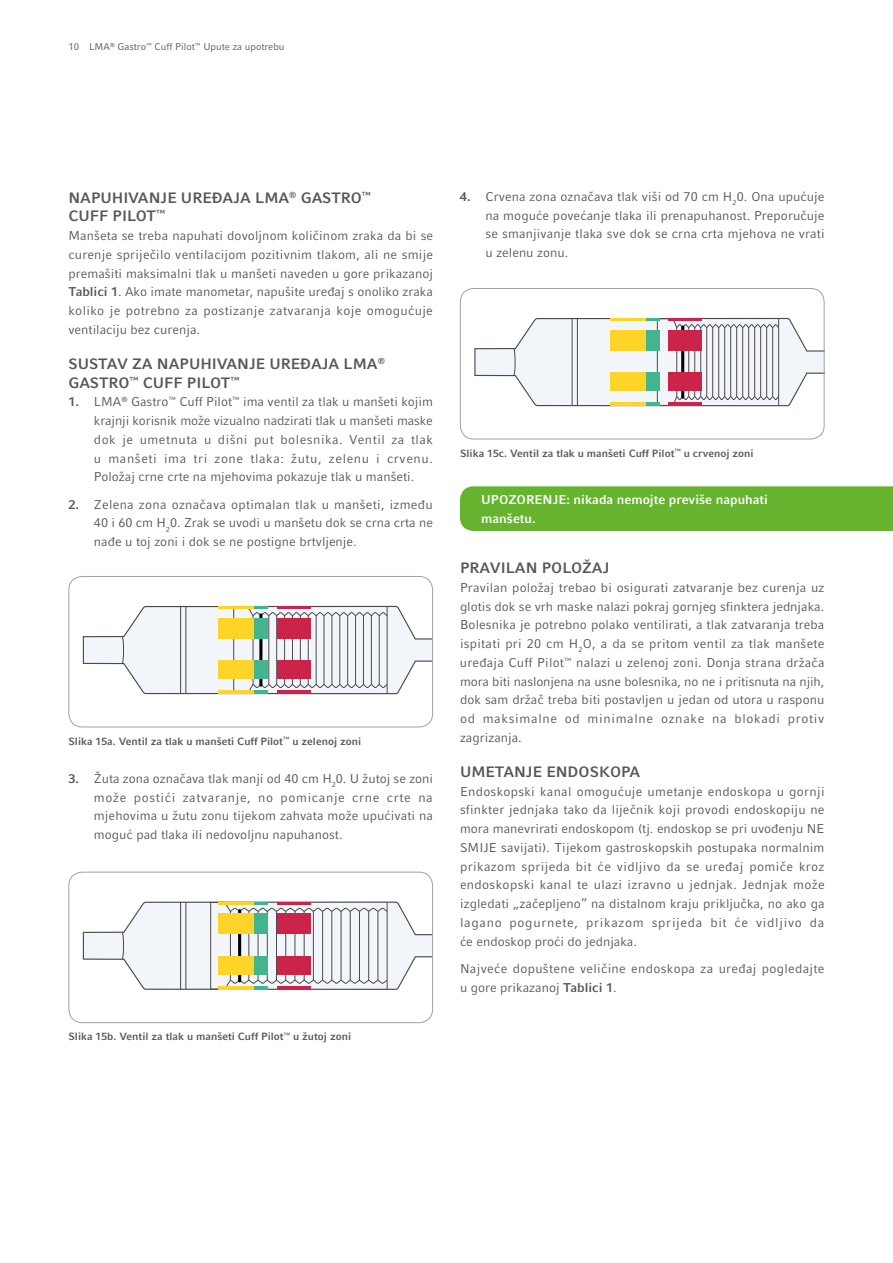
<style>
.page{position:relative;width:893px;height:1263px;background:#fff}
.page>*{position:absolute;margin:0;border:0;box-sizing:border-box;transform-origin:0 0}
.t1{font:700 15px/18.8px "Compatil Fact LT Pro";color:#575756}
.t2{font:12.75px/18.8px "Compatil Fact LT Pro";letter-spacing:.005em;color:#575756;text-align:justify}
.t3{font:12.75px/18.8px "Compatil Fact LT Pro";letter-spacing:.025em;color:#575756}
.t4{font:700 12.75px/18.8px "Compatil Fact LT Pro";color:#fff}
.t5{font:700 10.5px "Compatil Fact LT Pro";color:#575756}
.t6{font:9.75px "Compatil Fact LT Pro";color:#575756}
.s1{font-weight:700}
</style>
<div class="page">
<svg style="left:83px;top:606px;width:348px;height:88px"></svg>
<hr style="left:387px;top:606px;width:1px;height:88px;background:#4a4a49">
<hr style="left:180px;top:606px;width:1px;height:87px;background:#4a4a49">
<hr style="left:185px;top:606px;width:1px;height:87px;background:#4a4a49">
<hr style="left:277px;top:690px;width:34px;height:4px;background:#cb2349">
<div style="left:277px;top:660px;width:34px;height:19px;background:#cb2349"></div>
<div style="left:277px;top:618px;width:34px;height:20px;background:#cb2349"></div>
<hr style="left:277px;top:606px;width:34px;height:3px;background:#cb2349">
<hr style="left:254px;top:690px;width:14px;height:4px;background:#42b48e">
<div style="left:254px;top:660px;width:14px;height:19px;background:#42b48e"></div>
<div style="left:254px;top:618px;width:14px;height:20px;background:#42b48e"></div>
<hr style="left:254px;top:606px;width:14px;height:3px;background:#42b48e">
<hr style="left:219px;top:690px;width:35px;height:4px;background:#ffd429">
<div style="left:219px;top:660px;width:35px;height:19px;background:#ffd429"></div>
<div style="left:219px;top:618px;width:35px;height:20px;background:#ffd429"></div>
<hr style="left:219px;top:606px;width:35px;height:3px;background:#ffd429">
<div style="left:68px;top:576px;width:365px;height:151px;border:1px solid #a1a1a1;border-radius:14px"></div>
<svg style="left:474px;top:318px;width:348px;height:88px"></svg>
<hr style="left:778px;top:318px;width:1px;height:88px;background:#4a4a49">
<hr style="left:572px;top:318px;width:1px;height:88px;background:#4a4a49">
<hr style="left:577px;top:318px;width:1px;height:88px;background:#4a4a49">
<hr style="left:668px;top:402px;width:34px;height:4px;background:#cb2349">
<div style="left:668px;top:372px;width:34px;height:19px;background:#cb2349"></div>
<div style="left:668px;top:330px;width:34px;height:20px;background:#cb2349"></div>
<hr style="left:668px;top:318px;width:34px;height:3px;background:#cb2349">
<hr style="left:645px;top:402px;width:15px;height:4px;background:#42b48e">
<div style="left:645px;top:372px;width:15px;height:19px;background:#42b48e"></div>
<div style="left:645px;top:330px;width:15px;height:20px;background:#42b48e"></div>
<hr style="left:645px;top:318px;width:15px;height:3px;background:#42b48e">
<hr style="left:610px;top:402px;width:35px;height:4px;background:#ffd429">
<div style="left:610px;top:372px;width:35px;height:19px;background:#ffd429"></div>
<div style="left:610px;top:330px;width:35px;height:20px;background:#ffd429"></div>
<hr style="left:610px;top:318px;width:35px;height:3px;background:#ffd429">
<div style="left:460px;top:288px;width:364px;height:151px;border:1px solid #a1a1a1;border-radius:14px"></div>
<svg style="left:83px;top:901px;width:348px;height:89px"></svg>
<hr style="left:219px;top:986px;width:35px;height:3px;background:#ffd429">
<div style="left:219px;top:955px;width:35px;height:19px;background:#ffd429"></div>
<div style="left:219px;top:913px;width:35px;height:21px;background:#ffd429"></div>
<hr style="left:219px;top:902px;width:35px;height:2px;background:#ffd429">
<div style="left:68px;top:872px;width:365px;height:151px;border:1px solid #a1a1a1;border-radius:14px"></div>
<div style="left:460px;top:486px;width:433px;height:45px;background:#65b32e"></div>
<p class="t6" style="left:68px;top:41px;width:218px">10 LMA<sup>®</sup> Gastro<sup>™</sup> Cuff Pilot<sup>™</sup> Upute za upotrebu</p>
<p class="t1" style="left:68px;top:188px;width:304px">NAPUHIVANJE UREĐAJA LMA<sup>®</sup> GASTRO<sup>™<br></sup>CUFF PILOT<sup>™</sup></p>
<p class="t2" style="left:68px;top:226px;width:367px">Manšeta se treba napuhati dovoljnom količinom zraka da bi se curenje spriječilo ventilacijom pozitivnim tlakom, ali ne smije premašiti maksimalni tlak u manšeti naveden u gore prikazanoj <span class="s1">Tablici 1</span>. Ako imate manometar, napušite uređaj s onoliko zraka koliko je potrebno za postizanje zatvaranja koje omogućuje ventilaciju bez curenja.</p>
<p class="t1" style="left:68px;top:354px;width:318px">SUSTAV ZA NAPUHIVANJE UREĐAJA LMA<sup>®<br></sup>GASTRO<sup>™</sup> CUFF PILOT<sup>™</sup></p>
<p class="t2" style="left:94px;top:393px;width:341px;text-indent:-26px"><span class="s1">1.</span> LMA<sup>®</sup> Gastro<sup>™</sup> Cuff Pilot<sup>™</sup> ima ventil za tlak u manšeti kojim krajnji korisnik može vizualno nadzirati tlak u manšeti maske dok je umetnuta u dišni put bolesnika. Ventil za tlak u manšeti ima tri zone tlaka: žutu, zelenu i crvenu.<br>Položaj crne crte na mjehovima pokazuje tlak u manšeti.</p>
<p class="t2" style="left:94px;top:495px;width:341px;text-indent:-26px"><span class="s1">2.</span> Zelena zona označava optimalan tlak u manšeti, između 40 i 60 cm H<sub>2</sub>0. Zrak se uvodi u manšetu dok se crna crta ne nađe u toj zoni i dok se ne postigne brtvljenje.</p>
<p class="t5" style="left:68px;top:735px;width:294px">Slika 15a. Ventil za tlak u manšeti Cuff Pilot<sup>™</sup> u zelenoj zoni</p>
<p class="t2" style="left:94px;top:769px;width:341px;text-indent:-26px"><span class="s1">3.</span> Žuta zona označava tlak manji od 40 cm H<sub>2</sub>0. U žutoj se zoni može postići zatvaranje, no pomicanje crne crte na mjehovima u žutu zonu tijekom zahvata može upućivati na moguć pad tlaka ili nedovoljnu napuhanost.</p>
<p class="t5" style="left:68px;top:1030px;width:284px">Slika 15b. Ventil za tlak u manšeti Cuff Pilot<sup>™</sup> u žutoj zoni</p>
<p class="t2" style="left:485px;top:187px;width:341px;text-indent:-26px"><span class="s1">4.</span> Crvena zona označava tlak viši od 70 cm H<sub>2</sub>0. Ona upućuje na moguće povećanje tlaka ili prenapuhanost. Preporučuje se smanjivanje tlaka sve dok se crna crta mjehova ne vrati u zelenu zonu.</p>
<p class="t5" style="left:460px;top:447px;width:295px">Slika 15c. Ventil za tlak u manšeti Cuff Pilot<sup>™</sup> u crvenoj zoni</p>
<p class="t4" style="left:481px;top:490px;width:288px">UPOZORENJE: nikada nemojte previše napuhati manšetu.</p>
<p class="t1" style="left:460px;top:558px;width:151px">PRAVILAN POLOŽAJ</p>
<p class="t2" style="left:460px;top:578px;width:366px">Pravilan položaj trebao bi osigurati zatvaranje bez curenja uz glotis dok se vrh maske nalazi pokraj gornjeg sfinktera jednjaka.<br>Bolesnika je potrebno polako ventilirati, a tlak zatvaranja treba ispitati pri 20 cm H<sub>2</sub>O, a da se pritom ventil za tlak manšete uređaja Cuff Pilot<sup>™</sup> nalazi u zelenoj zoni. Donja strana držača mora biti naslonjena na usne bolesnika, no ne i pritisnuta na njih, dok sam držač treba biti postavljen u jedan od utora u rasponu od maksimalne od minimalne oznake na blokadi protiv zagrizanja.</p>
<p class="t1" style="left:460px;top:762px;width:182px">UMETANJE ENDOSKOPA</p>
<p class="t2" style="left:460px;top:782px;width:366px">Endoskopski kanal omogućuje umetanje endoskopa u gornji sfinkter jednjaka tako da liječnik koji provodi endoskopiju ne mora manevrirati endoskopom (tj. endoskop se pri uvođenju NE SMIJE savijati). Tijekom gastroskopskih postupaka normalnim prikazom sprijeda bit će vidljivo da se uređaj pomiče kroz endoskopski kanal te ulazi izravno u jednjak. Jednjak može izgledati „začepljeno” na distalnom kraju priključka, no ako ga lagano pogurnete, prikazom sprijeda bit će vidljivo da će endoskop proći do jednjaka.</p>
<p class="t3" style="left:460px;top:959px;width:366px">Najveće dopuštene veličine endoskopa za uređaj pogledajte u gore prikazanoj <span class="s1">Tablici 1</span>.</p>
</div>
